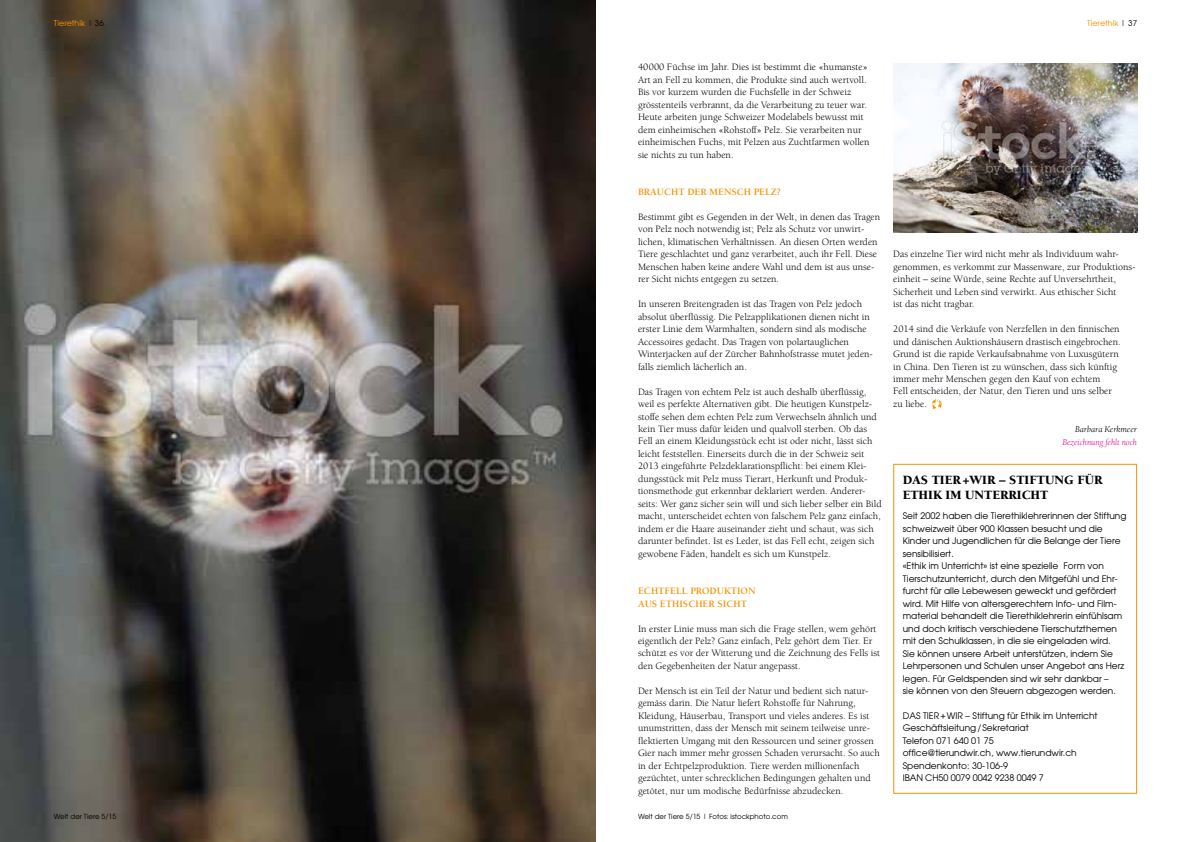
<style>
.page{position:relative;width:1191px;height:842px;background:#fff}
.page>*{position:absolute;margin:0;border:0;box-sizing:border-box;transform-origin:0 0}
.t1{font:900 13px/15.6px "Berkeley";color:#000}
.t2{font:10px/12.5px "Berkeley";color:#000}
.t3{font:700 10px/12.5px "Berkeley";color:#f59300}
.t4{font:9px/12.5px "Avant Garde";color:#000}
.t5{font:italic 9px "Berkeley";letter-spacing:-.01em;color:#e00785}
.t6{font:italic 9px "Berkeley";letter-spacing:-.01em;color:#000}
.t7{font:8px "Avant Garde";color:#f59300}
.t8{font:7px "Avant Garde";color:#000}
.s1{color:#000}
</style>
<div class="page">
<img style="left:0;top:0;width:595px;height:842px">
<svg style="left:932px;top:399px;width:9px;height:10px"></svg>
<div style="left:893px;top:464px;width:244px;height:330px;border:1px solid #f59300"></div>
<img style="left:893px;top:63px;width:244px;height:169px">
<p class="t7" style="left:54px;top:18px;width:51px">Tierethik <span class="s1">| 36</span></p>
<p class="t7" style="left:1087px;top:18px;width:51px">Tierethik <span class="s1">| 37</span></p>
<p class="t2" style="left:638px;top:61px;width:233px">40000 Füchse im Jahr. Dies ist bestimmt die «humanste» Art an Fell zu kommen, die Produkte sind auch wertvoll.<br>Bis vor kurzem wurden die Fuchsfelle in der Schweiz grösstenteils verbrannt, da die Verarbeitung zu teuer war.<br>Heute arbeiten junge Schweizer Modelabels bewusst mit dem einheimischen «Rohstoff» Pelz. Sie verarbeiten nur einheimischen Fuchs, mit Pelzen aus Zuchtfarmen wollen sie nichts zu tun haben.</p>
<p class="t3" style="left:638px;top:186px;width:144px">BRAUCHT DER MENSCH PELZ?</p>
<p class="t2" style="left:638px;top:211px;width:244px">Bestimmt gibt es Gegenden in der Welt, in denen das Tragen von Pelz noch notwendig ist; Pelz als Schutz vor unwirt&shy;lichen, klimatischen Verhältnissen. An diesen Orten werden Tiere geschlachtet und ganz verarbeitet, auch ihr Fell. Diese Menschen haben keine andere Wahl und dem ist aus unse&shy;rer Sicht nichts entgegen zu setzen.</p>
<p class="t2" style="left:638px;top:298px;width:236px">In unseren Breitengraden ist das Tragen von Pelz jedoch absolut überflüssig. Die Pelzapplikationen dienen nicht in erster Linie dem Warmhalten, sondern sind als modische Accessoires gedacht. Das Tragen von polartauglichen Winterjacken auf der Zürcher Bahnhofstrasse mutet jeden&shy;falls ziemlich lächerlich an.</p>
<p class="t2" style="left:638px;top:385px;width:245px">Das Tragen von echtem Pelz ist auch deshalb überflüssig, weil es perfekte Alternativen gibt. Die heutigen Kunstpelz&shy;stoffe sehen dem echten Pelz zum Verwechseln ähnlich und kein Tier muss dafür leiden und qualvoll sterben. Ob das Fell an einem Kleidungsstück echt ist oder nicht, lässt sich leicht feststellen. Einerseits durch die in der Schweiz seit 2013 eingeführte Pelzdeklarationspflicht: bei einem Klei&shy;dungsstück mit Pelz muss Tierart, Herkunft und Produk&shy;tionsmethode gut erkennbar deklariert werden. Anderer&shy;seits: Wer ganz sicher sein will und sich lieber selber ein Bild macht, unterscheidet echten von falschem Pelz ganz einfach, indem er die Haare auseinander zieht und schaut, was sich darunter befindet. Ist es Leder, ist das Fell echt, zeigen sich gewobene Fäden, handelt es sich um Kunstpelz.</p>
<p class="t3" style="left:638px;top:585px;width:119px">ECHTFELL PRODUKTION<br>AUS ETHISCHER SICHT</p>
<p class="t2" style="left:638px;top:622px;width:244px">In erster Linie muss man sich die Frage stellen, wem gehört eigentlich der Pelz? Ganz einfach, Pelz gehört dem Tier. Er schützt es vor der Witterung und die Zeichnung des Fells ist den Gegebenheiten der Natur angepasst.</p>
<p class="t2" style="left:638px;top:685px;width:243px">Der Mensch ist ein Teil der Natur und bedient sich natur&shy;gemäss darin. Die Natur liefert Rohstoffe für Nahrung, Kleidung, Häuserbau, Transport und vieles anderes. Es ist unumstritten, dass der Mensch mit seinem teilweise unre&shy;flektierten Umgang mit den Ressourcen und seiner grossen Gier nach immer mehr grossen Schaden verursacht. So auch in der Echtpelzproduktion. Tiere werden millionenfach gezüchtet, unter schrecklichen Bedingungen gehalten und getötet, nur um modische Bedürfnisse abzudecken.</p>
<p class="t8" style="left:54px;top:812px;width:64px">Welt der Tiere 5/15</p>
<p class="t8" style="left:638px;top:812px;width:151px">Welt der Tiere 5/15 | Fotos: istockphoto.com</p>
<p class="t2" style="left:893px;top:248px;width:244px">Das einzelne Tier wird nicht mehr als Individuum wahr&shy;genommen, es verkommt zur Massenware, zur Produktions&shy;einheit – seine Würde, seine Rechte auf Unversehrtheit, Sicherheit und Leben sind verwirkt. Aus ethischer Sicht<br>ist das nicht tragbar.</p>
<p class="t2" style="left:893px;top:323px;width:229px">2014 sind die Verkäufe von Nerzfellen in den finnischen und dänischen Auktionshäusern drastisch eingebrochen.<br>Grund ist die rapide Verkaufsabnahme von Luxusgütern in China. Den Tieren ist zu wünschen, dass sich künftig immer mehr Menschen gegen den Kauf von echtem<br>Fell entscheiden, der Natur, den Tieren und uns selber zu liebe.</p>
<p class="t6" style="left:1075px;top:425px;width:63px">Barbara Kerkmeer</p>
<p class="t5" style="left:1062px;top:437px;width:76px">Bezeichnung fehlt noch</p>
<h1 class="t1" style="left:902px;top:472px;width:198px">DAS TIER+WIR – STIFTUNG FÜR<br>ETHIK IM UNTERRI</h1>
<h1 class="t1" style="left:1021px;top:487px;width:25px">CHT</h1>
<p class="t4" style="left:902px;top:510px;width:225px">Seit 2002 haben die Tierethiklehrerinnen der Stiftung schweizweit über 900 Klassen besucht und die Kinder und Jugendlichen für die Belange der Tiere sensibilisiert.<br>«Ethik im Unterricht» ist eine spezielle Form von Tierschutzunterricht, durch den Mitgefühl und Ehr&shy;furcht für alle Lebewesen geweckt und gefördert wird. Mit Hilfe von altersgerechtem Info- und Film&shy;material behandelt die Tierethiklehrerin einfühlsam und doch kritisch verschiedene Tierschutzthemen mit den Schulklassen, in die sie eingeladen wird.<br>Sie können unsere Arbeit unterstützen, indem Sie Lehrpersonen und Schulen unser Angebot ans Herz legen. Für Geldspenden sind wir sehr dankbar –<br>sie können von den Steuern abgezogen werden.</p>
<p class="t4" style="left:902px;top:709px;width:196px">DAS TIER+WIR – Stiftung für Ethik im Unterricht Geschäftsleitung/ Sekretariat<br>Telefon 071 640 01 75<br>office@tierundwir.ch, www.tierundwir.ch Spendenkonto: 30-106-9<br>IBAN CH50 0079 0042 9238 0049 7</p>
</div>
